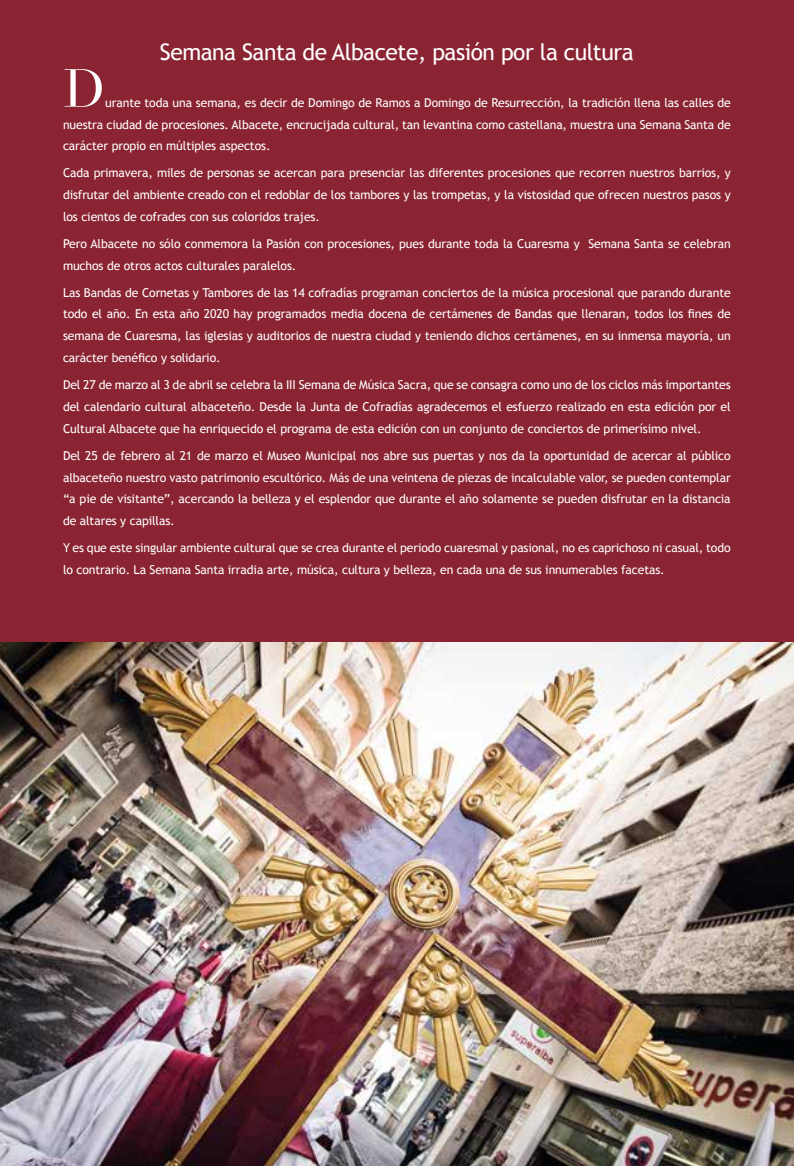
<style>
.page{position:relative;width:794px;height:1166px;background:#8a2432}
.page>*{position:absolute;margin:0;border:0;box-sizing:border-box;transform-origin:0 0}
.t1{font:52.5px "Didot";color:#fff}
.t2{font:22.75px "Trebuchet MS";letter-spacing:-.02em;color:#fff}
.t3{font:12.25px/21.9px "Trebuchet MS";letter-spacing:-.01em;color:#fff;text-align:justify}
</style>
<div class="page">
<img style="left:0;top:642px;width:794px;height:524px">
<h2 class="t2" style="left:160px;top:38px;width:475px">Semana Santa de Albacete, pasión por la cultura</h2>
<h1 class="t1" style="left:63px;top:57px;width:44px">D</h1>
<p class="t3" style="left:63px;top:92px;width:669px;text-indent:42px">urante toda una semana, es decir de Domingo de Ramos a Domingo de Resurrección, la tradición llena las calles de nuestra ciudad de procesiones. Albacete, encrucijada cultural, tan levantina como castellana, muestra una Semana Santa de carácter propio en múltiples aspectos.</p>
<p class="t3" style="left:63px;top:162px;width:669px">Cada primavera, miles de personas se acercan para presenciar las diferentes procesiones que recorren nuestros barrios, y disfrutar del ambiente creado con el redoblar de los tambores y las trompetas, y la vistosidad que ofrecen nuestros pasos y los cientos de cofrades con sus coloridos trajes.</p>
<p class="t3" style="left:63px;top:233px;width:669px">Pero Albacete no sólo conmemora la Pasión con procesiones, pues durante toda la Cuaresma y Semana Santa se celebran muchos de otros actos culturales paralelos.</p>
<p class="t3" style="left:63px;top:281px;width:669px">Las Bandas de Cornetas y Tambores de las 14 cofradías programan conciertos de la música procesional que parando durante todo el año. En esta año 2020 hay programados media docena de certámenes de Bandas que llenaran, todos los fines de semana de Cuaresma, las iglesias y auditorios de nuestra ciudad y teniendo dichos certámenes, en su inmensa mayoría, un carácter benéfico y solidario.</p>
<p class="t3" style="left:63px;top:374px;width:669px">Del 27 de marzo al 3 de abril se celebra la III Semana de Música Sacra, que se consagra como uno de los ciclos más importantes del calendario cultural albaceteño. Desde la Junta de Cofradías agradecemos el esfuerzo realizado en esta edición por el Cultural Albacete que ha enriquecido el programa de esta edición con un conjunto de conciertos de primerísimo nivel.</p>
<p class="t3" style="left:63px;top:444px;width:669px">Del 25 de febrero al 21 de marzo el Museo Municipal nos abre sus puertas y nos da la oportunidad de acercar al público albaceteño nuestro vasto patrimonio escultórico. Más de una veintena de piezas de incalculable valor, se pueden contemplar “a pie de visitante”, acercando la belleza y el esplendor que durante el año solamente se pueden disfrutar en la distancia de altares y capillas.</p>
<p class="t3" style="left:63px;top:537px;width:669px">Y es que este singular ambiente cultural que se crea durante el periodo cuaresmal y pasional, no es caprichoso ni casual, todo lo contrario. La Semana Santa irradia arte, música, cultura y belleza, en cada una de sus innumerables facetas.</p>
</div>
